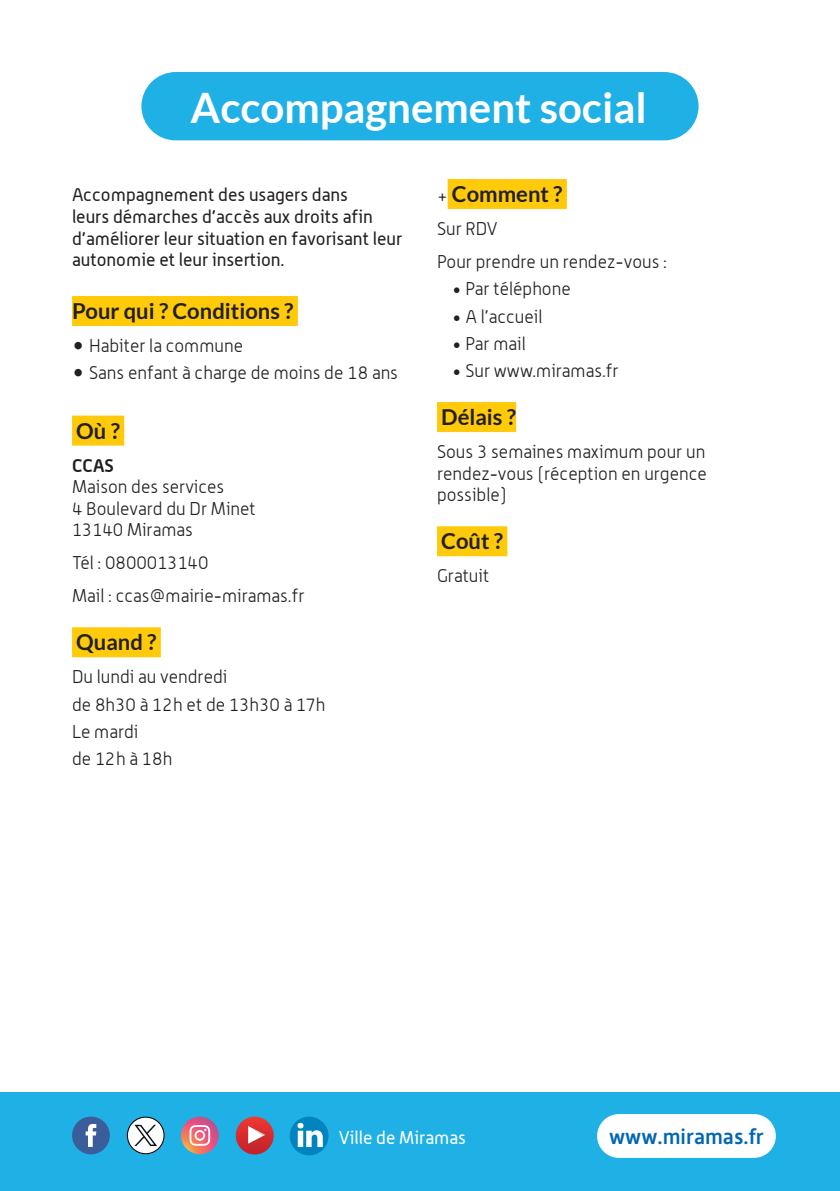
<style>
.page{position:relative;width:840px;height:1191px;background:#fff}
.page>*{position:absolute;margin:0;border:0;box-sizing:border-box;transform-origin:0 0}
.t1{font:700 42px "Lato";color:#fff}
.t2{font:700 22px "Lato";color:#231f20}
.t3{font:500 21.4px "Alwyn New";color:#0166b3}
.t4{font:300 18px/21.6px "Alwyn";color:#231f20}
.t5{font:18px/21.6px "Alwyn";color:#231f20}
.t6{font:18px "Alwyn";color:#fff}
.t7{font:700 18px "Alwyn";color:#231f20}
.s1{font-weight:400;font-size:24px}
.s2{font-family:"Alwyn";font-weight:300;font-size:18px}
</style>
<div class="page">
<div style="left:0;top:1091px;width:839px;height:100px;background:#1fb0e6"></div>
<div style="left:596px;top:1114px;width:179px;height:43px;background:#fff;border-radius:22px"></div>
<svg style="left:235px;top:1116px;width:38px;height:38px"></svg>
<svg style="left:181px;top:1116px;width:37px;height:38px"></svg>
<svg style="left:189px;top:1125px;width:21px;height:20px"></svg>
<svg style="left:72px;top:1116px;width:38px;height:38px"></svg>
<div style="left:289px;top:1116px;width:39px;height:39px;background:#0084c0;border-radius:50%"></div>
<svg style="left:297px;top:1122px;width:25px;height:25px"></svg>
<svg style="left:127px;top:1116px;width:37px;height:38px"></svg>
<div style="left:141px;top:72px;width:557px;height:68px;background:#1fb0e6;border-radius:34px"></div>
<div style="left:72px;top:296px;width:226px;height:30px;background:#feca0a"></div>
<div style="left:72px;top:415px;width:52px;height:30px;background:#feca0a"></div>
<div style="left:72px;top:627px;width:89px;height:30px;background:#feca0a"></div>
<div style="left:447px;top:179px;width:119px;height:30px;background:#feca0a"></div>
<div style="left:437px;top:402px;width:79px;height:30px;background:#feca0a"></div>
<div style="left:437px;top:526px;width:70px;height:30px;background:#feca0a"></div>
<h1 class="t1" style="left:190px;top:84px;width:457px">Accompagnement social</h1>
<p class="t5" style="left:72px;top:184px;width:331px">Accompagnement des usagers dans<br>leurs démarches d’accès aux droits afin d’améliorer leur situation en favorisant leur autonomie et leur insertion.</p>
<p class="t2" style="left:72px;top:298px;width:223px">Pour qui ? Conditions ?</p>
<p class="t4" style="left:72px;top:334px;width:172px"><span class="s1">•</span> Habiter la commune</p>
<p class="t4" style="left:72px;top:362px;width:327px"><span class="s1">•</span> Sans enfant à charge de moins de 18 ans</p>
<p class="t2" style="left:76px;top:418px;width:45px">Où ?</p>
<p class="t7" style="left:72px;top:454px;width:43px">CCAS</p>
<p class="t4" style="left:72px;top:476px;width:185px">Maison des services<br>4 Boulevard du Dr Minet<br>13140 Miramas</p>
<p class="t4" style="left:72px;top:546px;width:234px;line-height:33px">Tél : 0800013140<br>Mail : ccas@mairie-miramas.fr</p>
<p class="t2" style="left:76px;top:629px;width:82px">Quand ?</p>
<p class="t4" style="left:72px;top:663px;width:255px;line-height:27.2px">Du lundi au vendredi<br>de 8h30 à 12h et de 13h30 à 17h<br>Le mardi<br>de 12h à 18h</p>
<p class="t2" style="left:437px;top:181px;width:127px"><span class="s2">+</span> Comment ?</p>
<p class="t4" style="left:437px;top:212px;width:231px;line-height:33px">Sur RDV<br>Pour prendre un rendez-vous :</p>
<p class="t4" style="left:452px;top:278px;width:120px">• Par téléphone</p>
<p class="t4" style="left:452px;top:305px;width:92px">• A l’accueil</p>
<p class="t4" style="left:452px;top:332px;width:75px">• Par mail</p>
<p class="t4" style="left:452px;top:360px;width:168px">• Sur www.miramas.fr</p>
<p class="t2" style="left:441px;top:404px;width:76px">Délais ?</p>
<p class="t4" style="left:437px;top:440px;width:271px;text-align:justify">Sous 3 semaines maximum pour un rendez-vous (réception en urgence possible)</p>
<p class="t2" style="left:441px;top:528px;width:63px">Coût ?</p>
<p class="t4" style="left:437px;top:565px;width:54px">Gratuit</p>
<p class="t6" style="left:339px;top:1127px;width:128px">Ville de Miramas</p>
<p class="t3" style="left:609px;top:1124px;width:156px">www.miramas.fr</p>
</div>
